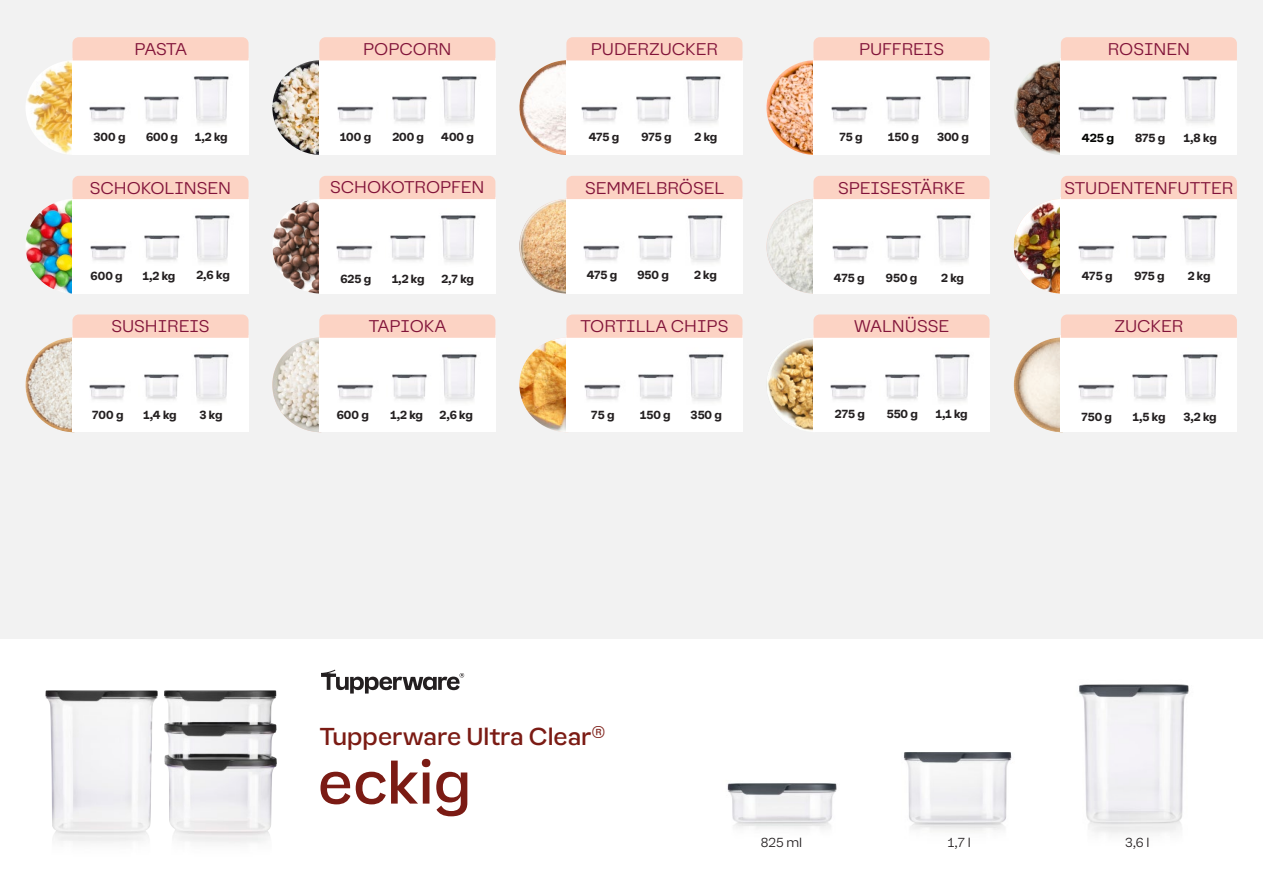
<style>
.page{position:relative;width:1263px;height:893px;background:#f2f2f2}
.page>*{position:absolute;margin:0;border:0;box-sizing:border-box;transform-origin:0 0}
.t1{font:55.5px "Earl Sans";color:#7b1b14}
.t2{font:22.5px "Earl Sans";color:#7b1b14}
.t3{font:300 15.6px "Earl Sans";color:#811339}
.t4{font:300 12px "Earl Sans";color:#231f20}
.t5{font:700 10.8px "Earl Sans";letter-spacing:-.005em;color:#231f20}
.t6{font:700 10.8px "Earl Sans";color:#040503}
</style>
<div class="page">
<div style="left:0;top:640px;width:1263px;height:253px;background:#fff"></div>
<img style="left:727px;top:783px;width:110px;height:46px">
<img style="left:1079px;top:684px;width:110px;height:150px">
<img style="left:903px;top:752px;width:109px;height:80px">
<img style="left:45px;top:690px;width:232px;height:153px">
<svg style="left:321px;top:670px;width:143px;height:23px"></svg>
<img style="left:1014px;top:337px;width:47px;height:95px">
<div style="left:1061px;top:335px;width:176px;height:97px;background:#fff"></div>
<svg style="left:1061px;top:314px;width:176px;height:24px;background:#fbd4c5"></svg>
<img style="left:1182px;top:354px;width:36px;height:48px">
<img style="left:1078px;top:384px;width:37px;height:16px">
<img style="left:1132px;top:374px;width:36px;height:26px">
<img style="left:766px;top:60px;width:47px;height:95px">
<div style="left:813px;top:58px;width:176px;height:97px;background:#fff"></div>
<div style="left:813px;top:37px;width:176px;height:23px;background:#fcd3c4"></div>
<img style="left:935px;top:76px;width:36px;height:48px">
<img style="left:831px;top:106px;width:37px;height:16px">
<img style="left:886px;top:96px;width:35px;height:27px">
<img style="left:519px;top:60px;width:47px;height:95px">
<div style="left:566px;top:58px;width:176px;height:97px;background:#fff"></div>
<div style="left:566px;top:37px;width:176px;height:23px;background:#fcd3c4"></div>
<img style="left:685px;top:76px;width:36px;height:48px">
<img style="left:581px;top:106px;width:37px;height:16px">
<img style="left:636px;top:96px;width:35px;height:27px">
<img style="left:272px;top:60px;width:47px;height:95px">
<div style="left:319px;top:58px;width:176px;height:97px;background:#fff"></div>
<div style="left:319px;top:37px;width:176px;height:23px;background:#fcd3c4"></div>
<img style="left:441px;top:76px;width:36px;height:48px">
<img style="left:337px;top:106px;width:37px;height:16px">
<img style="left:392px;top:96px;width:35px;height:27px">
<img style="left:26px;top:61px;width:46px;height:93px">
<div style="left:72px;top:58px;width:177px;height:97px;background:#fff"></div>
<div style="left:72px;top:37px;width:177px;height:23px;background:#fcd3c4"></div>
<img style="left:193px;top:76px;width:36px;height:48px">
<img style="left:89px;top:106px;width:37px;height:16px">
<img style="left:144px;top:96px;width:35px;height:27px">
<img style="left:1014px;top:60px;width:47px;height:95px">
<div style="left:1061px;top:58px;width:176px;height:97px;background:#fff"></div>
<div style="left:1061px;top:37px;width:176px;height:23px;background:#fcd3c4"></div>
<img style="left:1182px;top:76px;width:35px;height:48px">
<img style="left:1078px;top:106px;width:37px;height:16px">
<img style="left:1132px;top:96px;width:35px;height:27px">
<img style="left:26px;top:337px;width:46px;height:95px">
<div style="left:72px;top:335px;width:177px;height:97px;background:#fff"></div>
<svg style="left:72px;top:314px;width:177px;height:24px;background:#fbd4c5"></svg>
<img style="left:193px;top:354px;width:36px;height:48px">
<img style="left:89px;top:384px;width:37px;height:16px">
<img style="left:144px;top:374px;width:35px;height:26px">
<svg style="left:272px;top:314px;width:223px;height:118px"></svg>
<img style="left:430px;top:348px;width:59px;height:61px">
<img style="left:328px;top:365px;width:52px;height:44px">
<img style="left:387px;top:364px;width:49px;height:46px">
<svg style="left:519px;top:314px;width:223px;height:118px"></svg>
<img style="left:677px;top:348px;width:59px;height:61px">
<img style="left:575px;top:365px;width:52px;height:44px">
<img style="left:633px;top:364px;width:50px;height:46px">
<img style="left:1014px;top:176px;width:223px;height:118px">
<img style="left:1170px;top:209px;width:59px;height:61px">
<img style="left:1068px;top:226px;width:52px;height:44px">
<img style="left:1127px;top:225px;width:49px;height:46px">
<img style="left:767px;top:338px;width:46px;height:93px">
<div style="left:813px;top:335px;width:176px;height:97px;background:#fff"></div>
<svg style="left:813px;top:314px;width:176px;height:24px;background:#fbd4c5"></svg>
<img style="left:934px;top:354px;width:36px;height:48px">
<img style="left:830px;top:384px;width:37px;height:16px">
<img style="left:885px;top:374px;width:35px;height:26px">
<img style="left:26px;top:199px;width:46px;height:95px">
<div style="left:72px;top:197px;width:177px;height:97px;background:#fff"></div>
<div style="left:72px;top:176px;width:177px;height:23px;background:#fcd3c4"></div>
<img style="left:194px;top:215px;width:36px;height:48px">
<img style="left:90px;top:245px;width:37px;height:16px">
<img style="left:144px;top:235px;width:36px;height:26px">
<svg style="left:519px;top:176px;width:223px;height:118px"></svg>
<img style="left:676px;top:209px;width:59px;height:61px">
<img style="left:574px;top:226px;width:52px;height:44px">
<img style="left:632px;top:225px;width:50px;height:46px">
<img style="left:272px;top:199px;width:47px;height:95px">
<div style="left:319px;top:197px;width:176px;height:97px;background:#fff"></div>
<div style="left:319px;top:176px;width:176px;height:23px;background:#fcd3c4"></div>
<img style="left:440px;top:215px;width:36px;height:48px">
<img style="left:336px;top:245px;width:37px;height:16px">
<img style="left:390px;top:235px;width:36px;height:26px">
<svg style="left:766px;top:176px;width:223px;height:118px"></svg>
<img style="left:924px;top:209px;width:59px;height:61px">
<img style="left:822px;top:226px;width:52px;height:44px">
<img style="left:881px;top:225px;width:49px;height:46px">
<h3 class="t3" style="left:134px;top:36px;width:54px">PASTA</h3>
<h3 class="t3" style="left:363px;top:36px;width:90px">POPCORN</h3>
<h3 class="t3" style="left:591px;top:36px;width:129px">PUDERZUCKER</h3>
<h3 class="t3" style="left:859px;top:36px;width:86px">PUFFREIS</h3>
<h3 class="t3" style="left:1108px;top:36px;width:84px">ROSINEN</h3>
<p class="t5" style="left:94px;top:128px;width:33px">300 g</p>
<p class="t5" style="left:146px;top:128px;width:33px">600 g</p>
<p class="t5" style="left:195px;top:128px;width:34px">1,2 kg</p>
<p class="t5" style="left:340px;top:128px;width:32px">100 g</p>
<p class="t5" style="left:392px;top:128px;width:33px">200 g</p>
<p class="t5" style="left:441px;top:128px;width:34px">400 g</p>
<p class="t5" style="left:589px;top:128px;width:32px">475 g</p>
<p class="t5" style="left:641px;top:128px;width:32px">975 g</p>
<p class="t5" style="left:694px;top:128px;width:24px">2 kg</p>
<p class="t5" style="left:839px;top:128px;width:25px">75 g</p>
<p class="t5" style="left:888px;top:128px;width:32px">150 g</p>
<p class="t5" style="left:937px;top:128px;width:33px">300 g</p>
<p class="t6" style="left:1082px;top:128px;width:34px">425 g</p>
<p class="t5" style="left:1135px;top:128px;width:32px">875 g</p>
<p class="t5" style="left:1184px;top:128px;width:34px">1,8 kg</p>
<h3 class="t3" style="left:90px;top:175px;width:143px">SCHOKOLINSEN</h3>
<h3 class="t3" style="left:330px;top:174px;width:156px">SCHOKOTROPFEN</h3>
<h3 class="t3" style="left:585px;top:175px;width:141px">SEMMELBRÖSEL</h3>
<h3 class="t3" style="left:838px;top:175px;width:128px">SPEISESTÄRKE</h3>
<h3 class="t3" style="left:1064px;top:175px;width:170px">STUDENTENFUTTER</h3>
<p class="t5" style="left:91px;top:266px;width:33px">600 g</p>
<p class="t5" style="left:143px;top:266px;width:34px">1,2 kg</p>
<p class="t5" style="left:196px;top:266px;width:35px">2,6 kg</p>
<p class="t5" style="left:340px;top:270px;width:32px">625 g</p>
<p class="t5" style="left:392px;top:270px;width:34px">1,2 kg</p>
<p class="t5" style="left:441px;top:269px;width:34px">2,7 kg</p>
<p class="t5" style="left:587px;top:266px;width:32px">475 g</p>
<p class="t5" style="left:637px;top:266px;width:33px">950 g</p>
<p class="t5" style="left:694px;top:266px;width:24px">2 kg</p>
<p class="t5" style="left:834px;top:269px;width:32px">475 g</p>
<p class="t5" style="left:886px;top:269px;width:33px">950 g</p>
<p class="t5" style="left:941px;top:269px;width:24px">2 kg</p>
<p class="t5" style="left:1082px;top:266px;width:32px">475 g</p>
<p class="t5" style="left:1134px;top:266px;width:32px">975 g</p>
<p class="t5" style="left:1188px;top:266px;width:24px">2 kg</p>
<h3 class="t3" style="left:111px;top:314px;width:100px">SUSHIREIS</h3>
<h3 class="t3" style="left:369px;top:314px;width:79px">TAPIOKA</h3>
<h3 class="t3" style="left:580px;top:314px;width:149px">TORTILLA CHIPS</h3>
<h3 class="t3" style="left:854px;top:314px;width:96px">WALNÜSSE</h3>
<h3 class="t3" style="left:1114px;top:314px;width:71px">ZUCKER</h3>
<p class="t5" style="left:92px;top:406px;width:33px">700 g</p>
<p class="t5" style="left:144px;top:406px;width:35px">1,4 kg</p>
<p class="t5" style="left:200px;top:405px;width:24px">3 kg</p>
<p class="t5" style="left:337px;top:405px;width:33px">600 g</p>
<p class="t5" style="left:391px;top:405px;width:34px">1,2 kg</p>
<p class="t5" style="left:440px;top:405px;width:35px">2,6 kg</p>
<p class="t5" style="left:591px;top:405px;width:25px">75 g</p>
<p class="t5" style="left:640px;top:405px;width:32px">150 g</p>
<p class="t5" style="left:691px;top:405px;width:33px">350 g</p>
<p class="t5" style="left:835px;top:405px;width:31px">275 g</p>
<p class="t5" style="left:887px;top:405px;width:33px">550 g</p>
<p class="t5" style="left:936px;top:405px;width:33px">1,1 kg</p>
<p class="t5" style="left:1081px;top:407px;width:32px">750 g</p>
<p class="t5" style="left:1133px;top:407px;width:34px">1,5 kg</p>
<p class="t5" style="left:1183px;top:407px;width:35px">3,2 kg</p>
<h2 class="t2" style="left:320px;top:717px;width:287px">Tupperware Ultra Clear<sup>®</sup></h2>
<h1 class="t1" style="left:318px;top:736px;width:155px">eckig</h1>
<p class="t4" style="left:761px;top:832px;width:43px">825 ml</p>
<p class="t4" style="left:948px;top:832px;width:25px">1,7 l</p>
<p class="t4" style="left:1125px;top:832px;width:26px">3,6 l</p>
</div>
